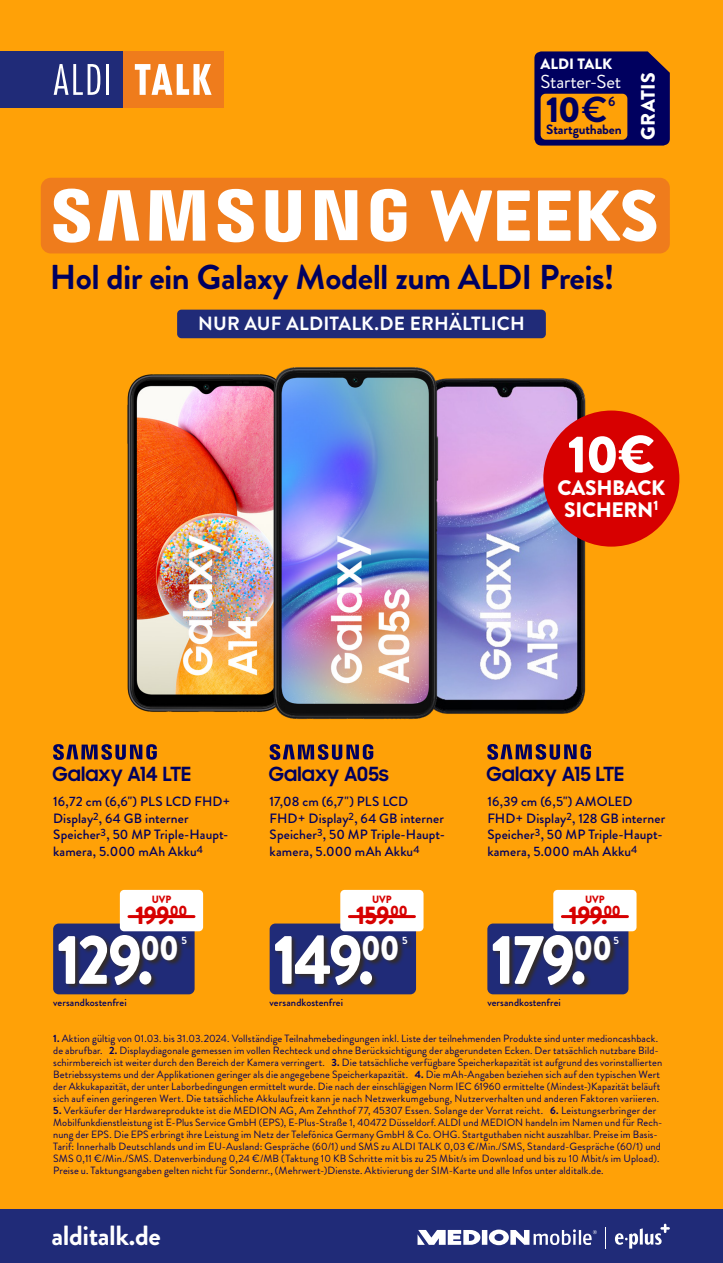
<style>
.page{position:relative;width:723px;height:1263px;background:#ffa107}
.page>*{position:absolute;margin:0;border:0;box-sizing:border-box;transform-origin:0 0}
.t1{font:900 72px "Brandon Grotesque";letter-spacing:-.02em;color:#fff}
.t2{font:900 70.2px "Brandon Grotesque";letter-spacing:-.045em;color:#fff;scale:.9 1}
.t3{font:900 52.5px "Brandon Grotesque";color:#fff}
.t4{font:900 36px "Brandon Grotesque";color:#00005f}
.t5{font:700 34.5px "Brandon Grotesque";letter-spacing:-.02em;color:#00005f}
.t6{font:700 27.75px "Brandon Grotesque";letter-spacing:-.015em;color:#fff}
.t7{font:900 25.5px "Brandon Grotesque";letter-spacing:-.03em;color:#d70000;scale:.95 1}
.t8{font:900 21px/22.5px "Brandon Grotesque";letter-spacing:-.02em;color:#fff;text-align:center}
.t9{font:700 19.5px "Samsung Sharp Sans";color:#00005f}
.t10{font:900 19.5px "Brandon Grotesque";letter-spacing:.02em;color:#fff}
.t11{font:700 19.2px "Brandon Grotesque";letter-spacing:.015em;color:#fff}
.t12{font:18.75px "Brandon Grotesque";letter-spacing:-.01em;color:#fff}
.t13{font:900 15px "Brandon Grotesque";color:#fff}
.t14{font:500 13.5px/16.5px "Brandon Grotesque";letter-spacing:.005em;color:#00005f}
.t15{font:700 13.5px "Brandon Grotesque";letter-spacing:-.01em;color:#00005f}
.t16{font:10.5px/12px "Brandon Grotesque";letter-spacing:.01em;color:#00005f}
.t17{font:500 10.5px "Brandon Grotesque";letter-spacing:.005em;color:#00005f}
.t18{font:900 10.5px "Brandon Grotesque";color:#d70000;scale:.95 1}
.t19{font:700 10.5px "Brandon Grotesque";color:#fff}
.s1{font-weight:700}
</style>
<div class="page">
<div style="left:0;top:1209px;width:723px;height:54px;background:#202b78"></div>
<svg style="left:615px;top:1224px;width:55px;height:24px"></svg>
<svg style="left:417px;top:1229px;width:180px;height:16px"></svg>
<svg style="left:605px;top:1228px;width:1px;height:21px"></svg>
<div style="left:123px;top:51px;width:100px;height:56px;background:#ef7c1c"></div>
<svg style="left:135px;top:64px;width:77px;height:31px"></svg>
<div style="left:0;top:51px;width:123px;height:56px;background:#202b78"></div>
<svg style="left:54px;top:64px;width:46px;height:31px"></svg>
<hr style="left:106px;top:64px;width:3px;height:31px;background:#fff">
<div style="left:41px;top:178px;width:629px;height:75px;background:#ef7c1c;border-radius:10px"></div>
<svg style="left:53px;top:189px;width:353px;height:54px"></svg>
<svg style="left:53px;top:744px;width:104px;height:16px"></svg>
<svg style="left:270px;top:744px;width:103px;height:16px"></svg>
<svg style="left:487px;top:744px;width:104px;height:16px"></svg>
<img style="left:441px;top:378px;width:145px;height:336px">
<img style="left:127px;top:374px;width:144px;height:338px">
<div style="left:543px;top:410px;width:136px;height:137px;background:#d70000;border-radius:50%"></div>
<img style="left:271px;top:367px;width:170px;height:352px">
<div style="left:487px;top:923px;width:141px;height:71px;background:#202b78;border-radius:6px"></div>
<svg style="left:494px;top:935px;width:122px;height:55px"></svg>
<svg style="left:614px;top:936px;width:10px;height:14px"></svg>
<div style="left:553px;top:890px;width:83px;height:41px;background:#fff;border-radius:4px"></div>
<hr style="left:562px;top:915px;width:65px;height:3px;background:#d70000">
<div style="left:53px;top:923px;width:142px;height:71px;background:#202b78;border-radius:6px"></div>
<svg style="left:60px;top:935px;width:123px;height:55px"></svg>
<svg style="left:185px;top:938px;width:7px;height:10px"></svg>
<div style="left:120px;top:890px;width:83px;height:41px;background:#fff;border-radius:4px"></div>
<hr style="left:129px;top:915px;width:65px;height:3px;background:#d70000">
<div style="left:270px;top:923px;width:146px;height:71px;background:#202b78;border-radius:6px"></div>
<svg style="left:276px;top:935px;width:128px;height:55px"></svg>
<svg style="left:403px;top:936px;width:9px;height:14px"></svg>
<div style="left:340px;top:890px;width:83px;height:41px;background:#fff;border-radius:4px"></div>
<hr style="left:349px;top:915px;width:65px;height:3px;background:#d70000">
<svg style="left:534px;top:51px;width:136px;height:95px;background:#0e0959"></svg>
<div style="left:541px;top:94px;width:86px;height:46px;background:#ffa107;border-radius:5px"></div>
<div style="left:177px;top:310px;width:369px;height:28px;background:#202b78;border-radius:4px"></div>
<h3 class="t13" style="left:541px;top:54px;width:73px">ALDI TALK</h3>
<h3 class="t12" style="left:541px;top:68px;width:82px">Starter-Set</h3>
<h3 class="t10" style="left:634px;top:140px;width:69px;rotate:-90deg">GRATIS</h3>
<h3 class="t4" style="left:546px;top:84px;width:63px">10<span class="s1">€</span></h3>
<p class="t15" style="left:608px;top:92px;width:9px">6</p>
<p class="t15" style="left:546px;top:120px;width:77px">Startguthaben</p>
<h1 class="t1" style="left:429px;top:165px;width:231px">WEEKS</h1>
<h3 class="t5" style="left:50px;top:253px;width:566px">Hol dir ein Galaxy Modell zum ALDI Preis!</h3>
<h3 class="t11" style="left:198px;top:310px;width:328px">NUR AUF ALDITALK.DE ERHÄLTLICH</h3>
<h3 class="t3" style="left:568px;top:417px;width:89px">10€</h3>
<h3 class="t8" style="left:557px;top:477px;width:109px">CASHBACK<br>SICHERN<sup>1</sup></h3>
<h3 class="t9" style="left:52px;top:760px;width:140px">Galaxy A14 LTE</h3>
<p class="t14" style="left:53px;top:794px;width:179px">16,72 cm (6,6") PLS LCD FHD+<br>Display<sup>2</sup>, 64 GB interner<br>Speicher<sup>3</sup>, 50 MP Triple-Haupt&shy;kamera, 5.000 mAh Akku<sup>4</sup></p>
<h3 class="t9" style="left:269px;top:760px;width:122px">Galaxy A05s</h3>
<p class="t14" style="left:270px;top:794px;width:176px">17,08 cm (6,7") PLS LCD<br>FHD+ Display<sup>2</sup>, 64 GB interner<br>Speicher<sup>3</sup>, 50 MP Triple-Haupt&shy;kamera, 5.000 mAh Akku<sup>4</sup></p>
<h3 class="t9" style="left:486px;top:759px;width:139px">Galaxy A15 LTE</h3>
<p class="t14" style="left:487px;top:793px;width:179px">16,39 cm (6,5") AMOLED<br>FHD+ Display<sup>2</sup>, 128 GB interner<br>Speicher<sup>3</sup>, 50 MP Triple-Haupt&shy;kamera, 5.000 mAh Akku<sup>4</sup></p>
<p class="t18" style="left:152px;top:892px;width:22px">UVP</p>
<p class="t18" style="left:372px;top:892px;width:22px">UVP</p>
<p class="t18" style="left:585px;top:892px;width:22px">UVP</p>
<h3 class="t7" style="left:136px;top:897px;width:56px">199.<sup>00</sup></h3>
<h3 class="t7" style="left:356px;top:897px;width:56px">159.<sup>00</sup></h3>
<h3 class="t7" style="left:569px;top:897px;width:56px">199.<sup>00</sup></h3>
<h2 class="t2" style="left:57px;top:910px;width:137px">129.<sup>00</sup></h2>
<p class="t19" style="left:182px;top:933px;width:7px">5</p>
<h2 class="t2" style="left:273px;top:910px;width:142px">149.<sup>00</sup></h2>
<p class="t19" style="left:402px;top:933px;width:7px">5</p>
<h2 class="t2" style="left:491px;top:910px;width:136px">179.<sup>00</sup></h2>
<p class="t19" style="left:613px;top:933px;width:7px">5</p>
<p class="t17" style="left:53px;top:995px;width:75px">versandkostenfrei</p>
<p class="t17" style="left:270px;top:995px;width:75px">versandkostenfrei</p>
<p class="t17" style="left:487px;top:995px;width:75px">versandkostenfrei</p>
<p class="t16" style="left:53px;top:1032px;width:611px"><span class="s1">1.</span> Aktion gültig von 01.03. bis 31.03.2024. Vollständige Teilnahmebedingungen inkl. Liste der teilnehmenden Produkte sind unter medioncashback. de abrufbar. <span class="s1">2.</span> Displaydiagonale gemessen im vollen Rechteck und ohne Berücksichtigung der abgerundeten Ecken. Der tatsächlich nutzbare Bild&shy;schirmbereich ist weiter durch den Bereich der Kamera verringert. <span class="s1">3.</span> Die tatsächliche verfügbare Speicherkapazität ist aufgrund des vorinstallierten Betriebssystems und der Applikationen geringer als die angegebene Speicherkapazität. <span class="s1">4.</span> Die mAh-Angaben beziehen sich auf den typischen Wert der Akkukapazität, der unter Laborbedingungen ermittelt wurde. Die nach der einschlägigen Norm IEC 61960 ermittelte (Mindest-)Kapazität beläuft sich auf einen geringeren Wert. Die tatsächliche Akkulaufzeit kann je nach Netzwerkumgebung, Nutzerverhalten und anderen Faktoren variieren.</p>
<p class="t16" style="left:53px;top:1104px;width:611px"><span class="s1">5.</span> Verkäufer der Hardwareprodukte ist die MEDION AG, Am Zehnthof 77, 45307 Essen. Solange der Vorrat reicht. <span class="s1">6.</span> Leistungserbringer der Mobilfunkdienstleistung ist E-Plus Service GmbH (EPS), E-Plus-Straße 1, 40472 Düsseldorf. ALDI und MEDION handeln im Namen und für Rech&shy;nung der EPS. Die EPS erbringt ihre Leistung im Netz der Telefónica Germany GmbH &amp; Co. OHG. Startguthaben nicht auszahlbar. Preise im Basis-Tarif: Innerhalb Deutschlands und im EU-Ausland: Gespräche (60/1) und SMS zu ALDI TALK 0,03 €/Min./SMS, Standard-Gespräche (60/1) und SMS 0,11 €/Min./SMS. Datenverbindung 0,24 €/MB (Taktung 10 KB Schritte mit bis zu 25 Mbit/s im Download und bis zu 10 Mbit/s im Upload).<br>Preise u. Taktungsangaben gelten nicht für Sondernr., (Mehrwert-)Dienste. Aktivierung der SIM-Karte und alle Infos unter alditalk.de.</p>
<h3 class="t6" style="left:52px;top:1216px;width:111px">alditalk.de</h3>
</div>
